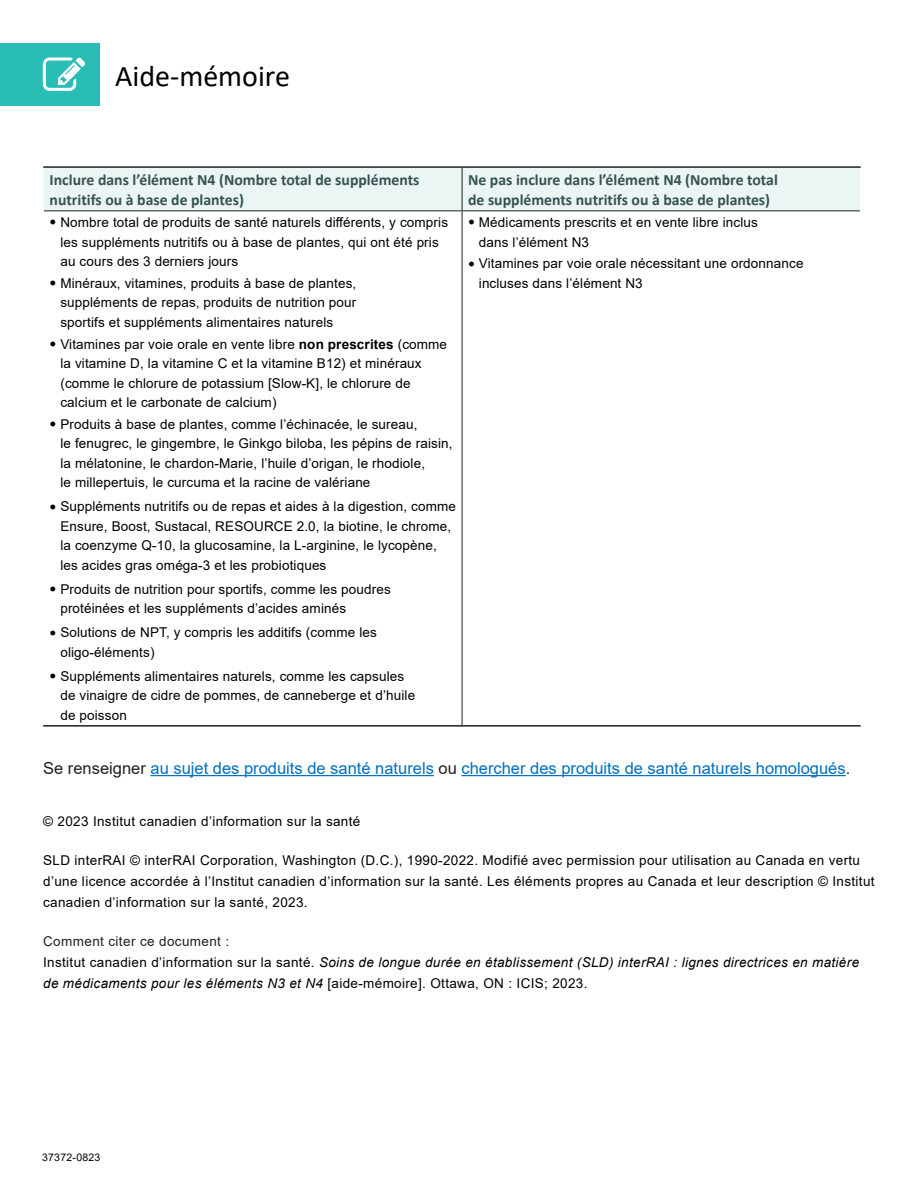
<style>
.page{position:relative;width:918px;height:1188px;background:#fff}
.page>*{position:absolute;margin:0;border:0;box-sizing:border-box;transform-origin:0 0}
.t1{font:30px "Calibri";color:#000}
.Body_B4H1{font:16.5px "Arial";color:#0070c0}
.header_top1{font:700 15.75px/19.5px "Calibri";color:#365254}
.copyright{font:13.5px/19.5px "Arial";letter-spacing:.01em;color:#000}
.copyright-2{font:italic 13.5px/21px "Arial";letter-spacing:.025em;color:#000}
.copyright__covers_etc{font:13.5px "Arial";letter-spacing:.03em;color:#231f20}
.t2{font:10.5px "Arial";letter-spacing:.025em;color:#000}
.s1{font-size:19.5px}
.s2{font-weight:700}
.s3{color:#231f20}
.s4{font-style:normal}
</style>
<div class="page">
<div style="left:0;top:43px;width:99px;height:62px;background:#2abdb6"></div>
<svg style="left:43px;top:57px;width:42px;height:34px"></svg>
<hr style="left:151px;top:775px;width:283px;height:1px;background:#0070c0">
<hr style="left:461px;top:775px;width:385px;height:1px;background:#0070c0">
<div style="left:44px;top:168px;width:816px;height:42px;background:#ebf5f3"></div>
<hr style="left:462px;top:168px;width:1px;height:42px;background:#231f20">
<hr style="left:44px;top:210px;width:418px;height:1px;background:#231f20">
<hr style="left:462px;top:210px;width:398px;height:1px;background:#231f20">
<hr style="left:462px;top:211px;width:1px;height:514px;background:#231f20">
<hr style="left:43px;top:166px;width:419px;height:2px;background:#231f20">
<hr style="left:462px;top:166px;width:399px;height:2px;background:#231f20">
<hr style="left:43px;top:725px;width:419px;height:2px;background:#231f20">
<hr style="left:462px;top:725px;width:399px;height:2px;background:#231f20">
<h1 class="t1" style="left:115px;top:55px;width:176px">Aide-mémoire</h1>
<p class="header_top1" style="left:50px;top:170px;width:371px">Inclure dans l’élément N4 (Nombre total de suppléments nutritifs ou à base de plantes)</p>
<p class="header_top1" style="left:468px;top:170px;width:311px">Ne pas inclure dans l’élément N4 (Nombre total de suppléments nutritifs ou à base de plantes)</p>
<p class="copyright" style="left:60px;top:213px;width:389px;text-indent:-11px"><span class="s1">•</span> Nombre total de produits de santé naturels différents, y compris les suppléments nutritifs ou à base de plantes, qui ont été pris au cours des 3 derniers jours</p>
<p class="copyright" style="left:60px;top:273px;width:297px;text-align:justify;text-indent:-11px"><span class="s1">•</span> Minéraux, vitamines, produits à base de plantes, suppléments de repas, produits de nutrition pour sportifs et suppléments alimentaires naturels</p>
<p class="copyright" style="left:60px;top:334px;width:388px;text-indent:-11px"><span class="s1">•</span> Vitamines par voie orale en vente libre <span class="s2">non prescrites</span> (comme la vitamine D, la vitamine C et la vitamine B12) et minéraux (comme le chlorure de potassium [Slow-K], le chlorure de calcium et le carbonate de calcium)</p>
<p class="copyright" style="left:60px;top:414px;width:394px;text-indent:-11px"><span class="s1">•</span> Produits à base de plantes, comme l’échinacée, le sureau,<br>le fenugrec, le gingembre, le Ginkgo biloba, les pépins de raisin, la mélatonine, le chardon-Marie, l’huile d’origan, le rhodiole,<br>le millepertuis, le curcuma et la racine de valériane</p>
<p class="copyright" style="left:60px;top:497px;width:397px;text-indent:-11px"><span class="s1">•</span> Suppléments nutritifs ou de repas et aides à la digestion, comme Ensure, Boost, Sustacal, RESOURCE 2.0, la biotine, le chrome, la coenzyme Q-10, la glucosamine, la L-arginine, le lycopène, les acides gras oméga-3 et les probiotiques</p>
<p class="copyright" style="left:60px;top:579px;width:332px;text-indent:-11px"><span class="s1">•</span> Produits de nutrition pour sportifs, comme les poudres protéinées et les suppléments d’acides aminés</p>
<p class="copyright" style="left:60px;top:623px;width:318px;text-indent:-11px"><span class="s1">•</span> Solutions de NPT, y compris les additifs (comme les oligo-éléments)</p>
<p class="copyright" style="left:60px;top:666px;width:356px;text-indent:-11px"><span class="s1">•</span> Suppléments alimentaires naturels, comme les capsules de vinaigre de cidre de pommes, de canneberge et d’huile de poisson</p>
<p class="copyright" style="left:479px;top:213px;width:281px;text-indent:-11px"><span class="s1">•</span> Médicaments prescrits et en vente libre inclus dans l’élément N3</p>
<p class="copyright" style="left:479px;top:254px;width:326px;text-indent:-11px"><span class="s1">•</span> Vitamines par voie orale nécessitant une ordonnance incluses dans l’élément N3</p>
<p class="Body_B4H1" style="left:43px;top:757px;width:809px"><span class="s3">Se renseigner</span> au sujet des produits de santé naturels <span class="s3">ou</span> chercher des produits de santé naturels homologués<span class="s3">.</span></p>
<p class="copyright" style="left:43px;top:812px;width:319px">© 2023 Institut canadien d’information sur la santé</p>
<p class="copyright" style="left:43px;top:850px;width:833px;line-height:21px">SLD interRAI © interRAI Corporation, Washington (D.C.), 1990-2022. Modifié avec permission pour utilisation au Canada en vertu d’une licence accordée à l’Institut canadien d’information sur la santé. Les éléments propres au Canada et leur description © Institut canadien d’information sur la santé, 2023.</p>
<p class="copyright__covers_etc" style="left:43px;top:932px;width:188px">Comment citer ce document :</p>
<p class="copyright-2" style="left:43px;top:952px;width:817px"><span class="s4">Institut canadien d’information sur la santé.</span> Soins de longue durée en établissement (SLD) interRAI : lignes directrices en matière de médicaments pour les éléments N3 et N4 <span class="s4">[aide-mémoire]. Ottawa, ON : ICIS; 2023.</span></p>
<p class="t2" style="left:42px;top:1150px;width:60px">37372-0823</p>
</div>
